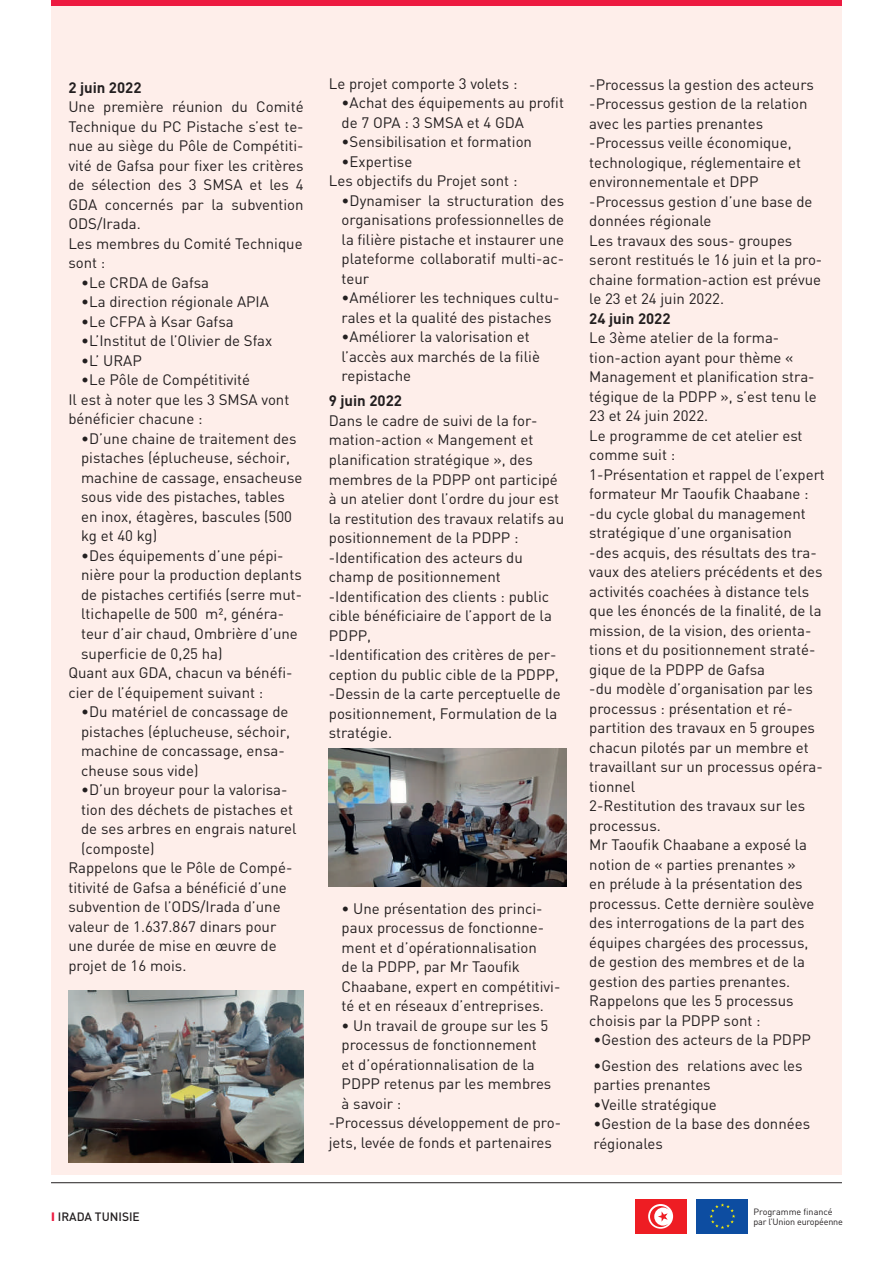
<style>
.page{position:relative;width:893px;height:1263px;background:#fff}
.page>*{position:absolute;margin:0;border:0;box-sizing:border-box;transform-origin:0 0}
.t1{font:15px/19.5px "DIN";color:#231f20}
.t2{font:700 15px "DIN";color:#231f20}
.t3{font:500 12px "DIN";color:#231f20}
.t4{font:9px/10.8px "DIN";letter-spacing:-.02em;color:#231f20}
.s1{font-weight:900;color:#ed1a40}
</style>
<div class="page">
<div style="left:51px;top:0;width:791px;height:15px;background:#ed1a40"></div>
<hr style="left:51px;top:1182px;width:791px;height:1px;background:#231f20">
<div style="left:697px;top:1199px;width:51px;height:34px;background:#0d4da1"></div>
<svg style="left:709px;top:1203px;width:26px;height:26px"></svg>
<div style="left:635px;top:1199px;width:51px;height:34px;background:#ee1d23"></div>
<div style="left:648px;top:1204px;width:25px;height:25px;background:#fff;border-radius:50%"></div>
<svg style="left:650px;top:1206px;width:19px;height:21px"></svg>
<div style="left:51px;top:6px;width:791px;height:1168px;background:#feeeea"></div>
<img style="left:68px;top:990px;width:236px;height:172px">
<img style="left:329px;top:748px;width:237px;height:138px">
<p class="t2" style="left:68px;top:78px;width:75px">2 juin 2022</p>
<p class="t1" style="left:68px;top:97px;width:237px">Une première réunion du Comité<br>Technique du PC Pistache s’est te&shy;nue au siège du Pôle de Compétiti&shy;vité de Gafsa pour fixer les critères de sélection des 3 SMSA et les 4<br>GDA concernés par la subvention<br>ODS/Irada.<br>Les membres du Comité Technique sont :</p>
<p class="t1" style="left:81px;top:272px;width:130px">•Le CRDA de Gafsa</p>
<p class="t1" style="left:81px;top:292px;width:189px">•La direction régionale APIA</p>
<p class="t1" style="left:81px;top:311px;width:154px">•Le CFPA à Ksar Gafsa</p>
<p class="t1" style="left:81px;top:331px;width:193px">•L’Institut de l’Olivier de Sfax</p>
<p class="t1" style="left:81px;top:350px;width:62px">•L’ URAP</p>
<p class="t1" style="left:68px;top:370px;width:222px;text-indent:13px">•Le Pôle de Compétitivité<br>Il est à noter que les 3 SMSA vont bénéficier chacune :</p>
<p class="t1" style="left:81px;top:428px;width:223px">•D’une chaine de traitement des pistaches (éplucheuse, séchoir, machine de cassage, ensacheuse sous vide des pistaches, tables en inox, étagères, bascules (500 kg et 40 kg)</p>
<p class="t1" style="left:81px;top:545px;width:204px">•Des équipements d’une pépi-</p>
<p class="t1" style="left:81px;top:565px;width:222px">nière pour la production deplants</p>
<p class="t1" style="left:81px;top:584px;width:223px">de pistaches certifiés (serre mut-</p>
<p class="t1" style="left:81px;top:604px;width:204px">ltichapelle de 500 m², généra-</p>
<p class="t1" style="left:81px;top:623px;width:218px">teur d’air chaud, Ombrière d’une</p>
<p class="t1" style="left:81px;top:643px;width:143px">superficie de 0,25 ha)</p>
<p class="t1" style="left:68px;top:662px;width:226px">Quant aux GDA, chacun va bénéfi-</p>
<p class="t1" style="left:68px;top:682px;width:196px">cier de l’équipement suivant :</p>
<p class="t1" style="left:81px;top:701px;width:210px">•Du matériel de concassage de pistaches (éplucheuse, séchoir, machine de concassage, ensa&shy;cheuse sous vide)</p>
<p class="t1" style="left:81px;top:779px;width:208px">•D’un broyeur pour la valorisa-</p>
<p class="t1" style="left:81px;top:799px;width:213px">tion des déchets de pistaches et</p>
<p class="t1" style="left:81px;top:818px;width:217px">de ses arbres en engrais naturel</p>
<p class="t1" style="left:81px;top:838px;width:75px">(composte)</p>
<p class="t1" style="left:68px;top:857px;width:226px">Rappelons que le Pôle de Compé-</p>
<p class="t1" style="left:68px;top:877px;width:220px">titivité de Gafsa a bénéficié d’une</p>
<p class="t1" style="left:68px;top:896px;width:214px">subvention de l’ODS/Irada d’une</p>
<p class="t1" style="left:68px;top:916px;width:209px">valeur de 1.637.867 dinars pour</p>
<p class="t1" style="left:68px;top:935px;width:210px">une durée de mise en œuvre de</p>
<p class="t1" style="left:68px;top:955px;width:120px">projet de 16 mois.</p>
<p class="t1" style="left:329px;top:73px;width:190px">Le projet comporte 3 volets :</p>
<p class="t1" style="left:342px;top:93px;width:224px">•Achat des équipements au profit de 7 OPA : 3 SMSA et 4 GDA</p>
<p class="t1" style="left:342px;top:132px;width:192px">•Sensibilisation et formation</p>
<p class="t1" style="left:329px;top:151px;width:190px;text-indent:13px">•Expertise<br>Les objectifs du Projet sont :</p>
<p class="t1" style="left:342px;top:190px;width:224px;text-align:justify">•Dynamiser la structuration des organisations professionnelles de la filière pistache et instaurer une plateforme collaboratif multi-ac&shy;teur</p>
<p class="t1" style="left:342px;top:288px;width:220px">•Améliorer les techniques cultu&shy;rales et la qualité des pistaches</p>
<p class="t1" style="left:342px;top:327px;width:200px">•Améliorer la valorisation et l’accès aux marchés de la filiè repistache</p>
<p class="t2" style="left:329px;top:391px;width:75px">9 juin 2022</p>
<p class="t1" style="left:329px;top:410px;width:237px">Dans le cadre de suivi de la for&shy;mation-action « Mangement et planification stratégique », des membres de la PDPP ont participé à un atelier dont l’ordre du jour est la restitution des travaux relatifs au positionnement de la PDPP : -Identification des acteurs du champ de positionnement -Identification des clients : public cible bénéficiaire de l’apport de la<br>PDPP,<br>-Identification des critères de per&shy;ception du public cible de la PDPP, -Dessin de la carte perceptuelle de positionnement, Formulation de la stratégie.</p>
<p class="t1" style="left:342px;top:898px;width:220px">• Une présentation des princi&shy;paux processus de fonctionne&shy;ment et d’opérationnalisation<br>de la PDPP, par Mr Taoufik<br>Chaabane, expert en compétitivi&shy;té et en réseaux d’entreprises.</p>
<p class="t1" style="left:342px;top:1015px;width:208px">• Un travail de groupe sur les 5</p>
<p class="t1" style="left:342px;top:1034px;width:197px">processus de fonctionnement</p>
<p class="t1" style="left:342px;top:1054px;width:195px">et d’opérationnalisation de la</p>
<p class="t1" style="left:342px;top:1073px;width:211px">PDPP retenus par les membres</p>
<p class="t1" style="left:342px;top:1093px;width:61px">à savoir :</p>
<p class="t1" style="left:329px;top:1112px;width:234px">-Processus développement de pro-</p>
<p class="t1" style="left:329px;top:1132px;width:225px">jets, levée de fonds et partenaires</p>
<p class="t1" style="left:589px;top:74px;width:235px">-Processus la gestion des acteurs -Processus gestion de la relation avec les parties prenantes -Processus veille économique, technologique, réglementaire et environnementale et DPP -Processus gestion d’une base de données régionale<br>Les travaux des sous- groupes seront restitués le 16 juin et la pro&shy;chaine formation-action est prévue le 23 et 24 juin 2022.</p>
<p class="t2" style="left:589px;top:309px;width:83px">24 juin 2022</p>
<p class="t1" style="left:589px;top:328px;width:237px">Le 3ème atelier de la forma&shy;tion-action ayant pour thème «<br>Management et planification stra&shy;tégique de la PDPP », s’est tenu le<br>23 et 24 juin 2022.<br>Le programme de cet atelier est comme suit :<br>1-Présentation et rappel de l’expert formateur Mr Taoufik Chaabane : -du cycle global du management stratégique d’une organisation -des acquis, des résultats des tra&shy;vaux des ateliers précédents et des activités coachées à distance tels que les énoncés de la finalité, de la mission, de la vision, des orienta&shy;tions et du positionnement straté&shy;gique de la PDPP de Gafsa<br>-du modèle d’organisation par les processus : présentation et ré&shy;partition des travaux en 5 groupes chacun pilotés par un membre et travaillant sur un processus opéra&shy;tionnel<br>2-Restitution des travaux sur les processus.<br>Mr Taoufik Chaabane a exposé la notion de « parties prenantes »<br>en prélude à la présentation des processus. Cette dernière soulève des interrogations de la part des équipes chargées des processus, de gestion des membres et de la gestion des parties prenantes.<br>Rappelons que les 5 processus choisis par la PDPP sont :</p>
<p class="t1" style="left:593px;top:1030px;width:219px">•Gestion des acteurs de la PDPP</p>
<p class="t1" style="left:593px;top:1055px;width:211px">•Gestion des relations avec les parties prenantes</p>
<p class="t1" style="left:593px;top:1094px;width:125px">•Veille stratégique</p>
<p class="t1" style="left:593px;top:1114px;width:218px">•Gestion de la base des données régionales</p>
<p class="t3" style="left:51px;top:1209px;width:90px"><span class="s1">I</span> IRADA TUNISIE</p>
<p class="t4" style="left:753px;top:1206px;width:91px">Programme financé par l’Union européenne</p>
</div>
